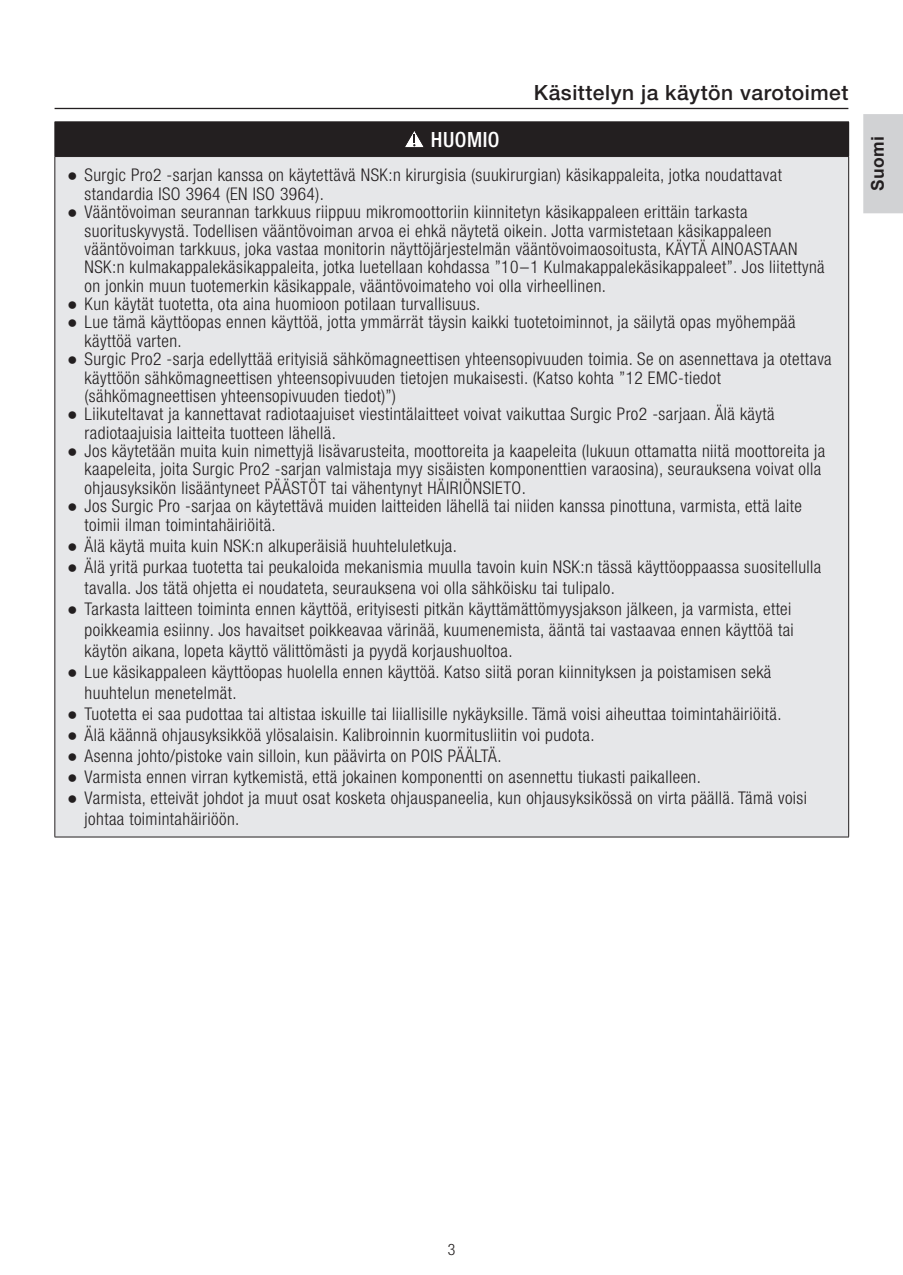
<style>
.page{position:relative;width:903px;height:1275px;background:#fff}
.page>*{position:absolute;margin:0;border:0;box-sizing:border-box;transform-origin:0 0}
.t1{font:500 21px "Helvetica Neue LT Pro";letter-spacing:.025em;color:#231f20}
.t2{font:500 condensed 21px "Helvetica Neue LT Pro";letter-spacing:.025em;color:#fff}
.t3{font:300 condensed 17.5px/18.4px "Helvetica Neue LT Pro";letter-spacing:.025em;color:#231f20}
.t4{font:700 17.5px "Arial";letter-spacing:.025em;color:#231f20}
.t5{font:300 condensed 15.75px "Helvetica Neue LT Pro";color:#231f20}
.s1{font-family:"Arial";font-weight:400;font-stretch:normal}
</style>
<div class="page">
<div style="left:863px;top:114px;width:40px;height:99px;background:#d1d2d4"></div>
<hr style="left:55px;top:108px;width:793px;height:1px;background:#231f20">
<div style="left:55px;top:122px;width:794px;height:35px;background:#231f20"></div>
<div style="left:55px;top:157px;width:794px;height:680px;background:#e6e7e9"></div>
<hr style="left:55px;top:157px;width:1px;height:680px;background:#231f20">
<hr style="left:848px;top:157px;width:1px;height:680px;background:#231f20">
<hr style="left:55px;top:837px;width:794px;height:1px;background:#231f20">
<svg style="left:405px;top:131px;width:19px;height:17px"></svg>
<p class="t1" style="left:534px;top:80px;width:316px">Käsittelyn ja käytön varotoimet</p>
<p class="t2" style="left:431px;top:127px;width:70px">HUOMIO</p>
<p class="t3" style="left:85px;top:166px;width:699px;text-indent:-17px"><span class="s1">●</span> Surgic Pro2 -sarjan kanssa on käytettävä NSK:n kirurgisia (suukirurgian) käsikappaleita, jotka noudattavat standardia ISO 3964 (EN ISO 3964).</p>
<p class="t3" style="left:85px;top:203px;width:741px;text-indent:-17px"><span class="s1">●</span> Vääntövoiman seurannan tarkkuus riippuu mikromoottoriin kiinnitetyn käsikappaleen erittäin tarkasta suorituskyvystä. Todellisen vääntövoiman arvoa ei ehkä näytetä oikein. Jotta varmistetaan käsikappaleen vääntövoiman tarkkuus, joka vastaa monitorin näyttöjärjestelmän vääntövoimaosoitusta, KÄYTÄ AINOASTAAN NSK:n kulmakappalekäsikappaleita, jotka luetellaan kohdassa ”10–1 Kulmakappalekäsikappaleet”. Jos liitettynä on jonkin muun tuotemerkin käsikappale, vääntövoimateho voi olla virheellinen.</p>
<p class="t3" style="left:67px;top:295px;width:412px"><span class="s1">●</span> Kun käytät tuotetta, ota aina huomioon potilaan turvallisuus.</p>
<p class="t3" style="left:85px;top:313px;width:712px;text-indent:-17px"><span class="s1">●</span> Lue tämä käyttöopas ennen käyttöä, jotta ymmärrät täysin kaikki tuotetoiminnot, ja säilytä opas myöhempää käyttöä varten.</p>
<p class="t3" style="left:85px;top:350px;width:749px;text-indent:-17px"><span class="s1">●</span> Surgic Pro2 -sarja edellyttää erityisiä sähkömagneettisen yhteensopivuuden toimia. Se on asennettava ja otettava käyttöön sähkömagneettisen yhteensopivuuden tietojen mukaisesti. (Katso kohta ”12 EMC-tiedot (sähkömagneettisen yhteensopivuuden tiedot)”)</p>
<p class="t3" style="left:85px;top:405px;width:691px;text-indent:-17px"><span class="s1">●</span> Liikuteltavat ja kannettavat radiotaajuiset viestintälaitteet voivat vaikuttaa Surgic Pro2 -sarjaan. Älä käytä radiotaajuisia laitteita tuotteen lähellä.</p>
<p class="t3" style="left:85px;top:442px;width:742px;text-indent:-17px"><span class="s1">●</span> Jos käytetään muita kuin nimettyjä lisävarusteita, moottoreita ja kaapeleita (lukuun ottamatta niitä moottoreita ja kaapeleita, joita Surgic Pro2 -sarjan valmistaja myy sisäisten komponenttien varaosina), seurauksena voivat olla ohjausyksikön lisääntyneet PÄÄSTÖT tai vähentynyt HÄIRIÖNSIETO.</p>
<p class="t3" style="left:85px;top:497px;width:719px;text-indent:-17px"><span class="s1">●</span> Jos Surgic Pro -sarjaa on käytettävä muiden laitteiden lähellä tai niiden kanssa pinottuna, varmista, että laite toimii ilman toimintahäiriöitä.</p>
<p class="t3" style="left:67px;top:536px;width:388px"><span class="s1">●</span> Älä käytä muita kuin NSK:n alkuperäisiä huuhteluletkuja.</p>
<p class="t3" style="left:85px;top:556px;width:738px;line-height:21px;text-indent:-17px"><span class="s1">●</span> Älä yritä purkaa tuotetta tai peukaloida mekanismia muulla tavoin kuin NSK:n tässä käyttöoppaassa suositellulla tavalla. Jos tätä ohjetta ei noudateta, seurauksena voi olla sähköisku tai tulipalo.</p>
<p class="t3" style="left:85px;top:598px;width:711px;line-height:21px;text-indent:-17px"><span class="s1">●</span> Tarkasta laitteen toiminta ennen käyttöä, erityisesti pitkän käyttämättömyysjakson jälkeen, ja varmista, ettei poikkeamia esiinny. Jos havaitset poikkeavaa värinää, kuumenemista, ääntä tai vastaavaa ennen käyttöä tai käytön aikana, lopeta käyttö välittömästi ja pyydä korjaushuoltoa.</p>
<p class="t3" style="left:85px;top:661px;width:688px;line-height:21px;text-indent:-17px"><span class="s1">●</span> Lue käsikappaleen käyttöopas huolella ennen käyttöä. Katso siitä poran kiinnityksen ja poistamisen sekä huuhtelun menetelmät.</p>
<p class="t3" style="left:67px;top:704px;width:713px"><span class="s1">●</span> Tuotetta ei saa pudottaa tai altistaa iskuille tai liiallisille nykäyksille. Tämä voisi aiheuttaa toimintahäiriöitä.</p>
<p class="t3" style="left:67px;top:725px;width:526px"><span class="s1">●</span> Älä käännä ohjausyksikköä ylösalaisin. Kalibroinnin kuormitusliitin voi pudota.</p>
<p class="t3" style="left:67px;top:746px;width:433px"><span class="s1">●</span> Asenna johto/pistoke vain silloin, kun päävirta on POIS PÄÄLTÄ.</p>
<p class="t3" style="left:67px;top:767px;width:632px"><span class="s1">●</span> Varmista ennen virran kytkemistä, että jokainen komponentti on asennettu tiukasti paikalleen.</p>
<p class="t3" style="left:85px;top:787px;width:724px;line-height:21px;text-indent:-17px"><span class="s1">●</span> Varmista, etteivät johdot ja muut osat kosketa ohjauspaneelia, kun ohjausyksikössä on virta päällä. Tämä voisi johtaa toimintahäiriöön.</p>
<p class="t4" style="left:865px;top:191px;width:57px;rotate:-90deg">Suomi</p>
<p class="t5" style="left:448px;top:1240px;width:9px">3</p>
</div>
